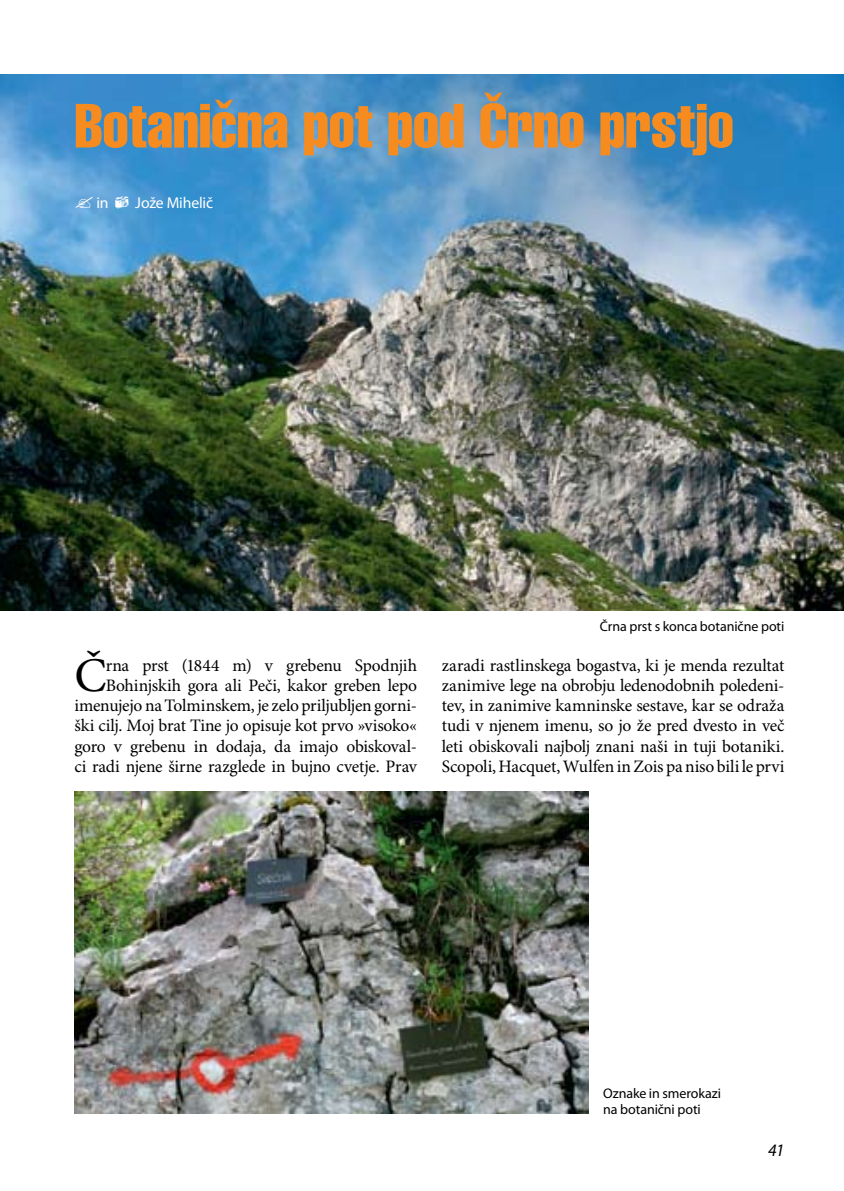
<style>
.page{position:relative;width:844px;height:1191px;background:#fff}
.page>*{position:absolute;margin:0;border:0;box-sizing:border-box;transform-origin:0 0}
.t1{font:extra-condensed 61.25px "SS Helvetica";letter-spacing:-.005em;color:#f68b1f}
.t2{font:48.48px "Minion Pro";color:#000}
.t3{font:17.5px/20.1px "Minion Pro";letter-spacing:-.015em;color:#000;text-align:right}
.t4{font:italic 17.5px "Myriad Pro";color:#000}
.t5{font:15.75px "Myriad Pro";letter-spacing:-.01em;color:#fff}
.t6{font:14px/15.8px "Myriad Pro";letter-spacing:-.01em;color:#000}
</style>
<div class="page">
<img style="left:0;top:74px;width:843px;height:536px">
<img style="left:74px;top:791px;width:514px;height:322px">
<svg style="left:75px;top:196px;width:18px;height:12px"></svg>
<svg style="left:115px;top:196px;width:13px;height:12px"></svg>
<h1 class="t1" style="left:74px;top:87px;width:660px">Botani~na pot pod ^rno prstjo</h1>
<p class="t5" style="left:96px;top:193px;width:14px">in</p>
<p class="t5" style="left:135px;top:193px;width:79px">Jože Mihelič</p>
<p class="t6" style="left:600px;top:618px;width:186px">Črna prst s konca botanične poti</p>
<h2 class="t2" style="left:74px;top:646px;width:34px">Č</h2>
<p class="t3" style="left:74px;top:656px;width:344px">rna prst (1844 m) v grebenu Spodnjih Bohinjskih gora ali Peči, kakor greben lepo imenujejo na Tolminskem, je zelo priljubljen gorni&shy;ški cilj. Moj brat Tine jo opisuje kot prvo »visoko« goro v grebenu in dodaja, da imajo obiskoval&shy;ci radi njene širne razglede in bujno cvetje. Prav</p>
<p class="t3" style="left:441px;top:656px;width:344px;text-align:justify">zaradi rastlinskega bogastva, ki je menda rezultat zanimive lege na obrobju ledenodobnih poledeni&shy;tev, in zanimive kamninske sestave, kar se odraža tudi v njenem imenu, so jo že pred dvesto in več leti obiskovali najbolj znani naši in tuji botaniki.<br>Scopoli, Hacquet, Wulfen in Zois pa niso bili le prvi</p>
<p class="t6" style="left:603px;top:1085px;width:119px">Oznake in smerokazi na botanični poti</p>
<p class="t4" style="left:768px;top:1139px;width:18px">41</p>
</div>
